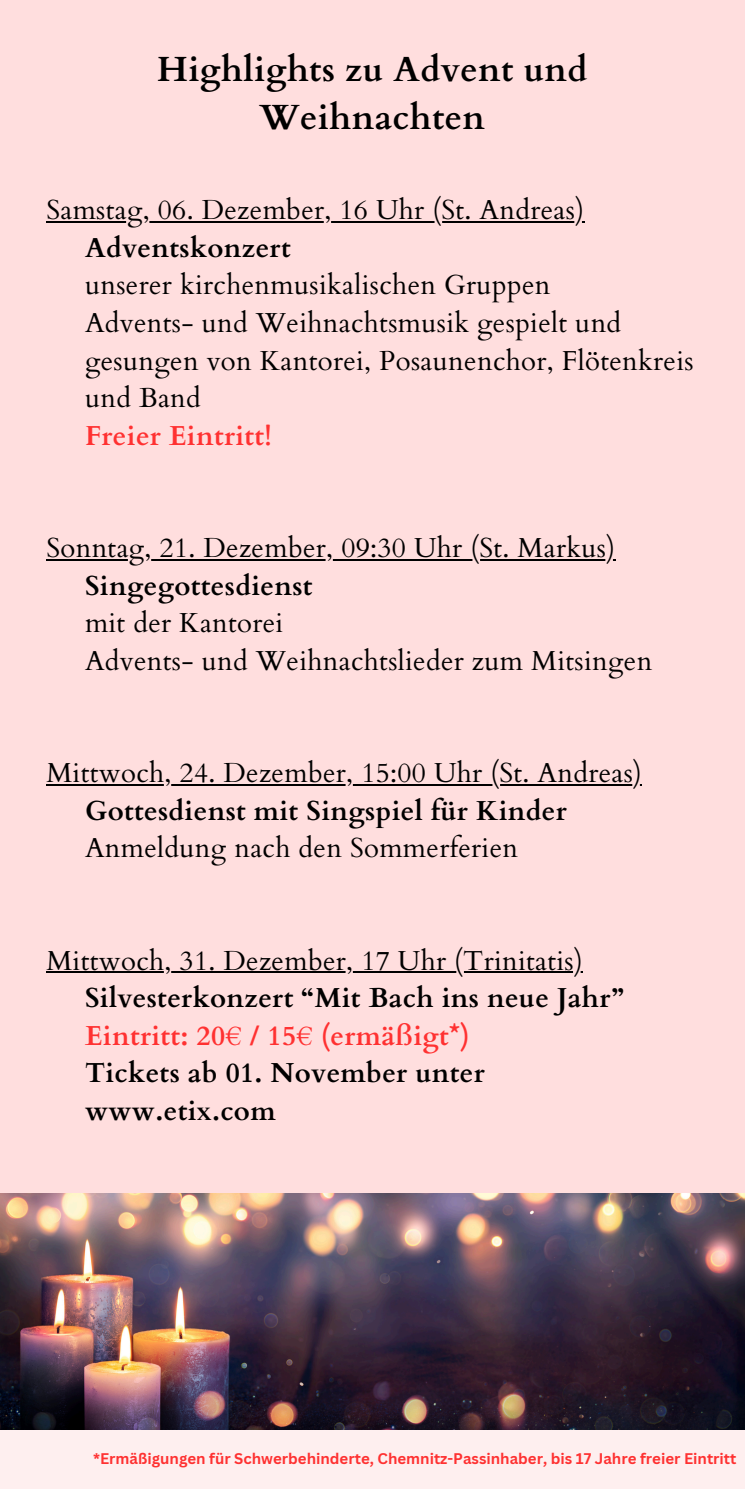
<style>
.page{position:relative;width:745px;height:1489px;background:#fff}
.page>*{position:absolute;margin:0;border:0;box-sizing:border-box;transform-origin:0 0}
.t1{font:700 35px/48.8px "Cardo";letter-spacing:.01em;color:#000;text-align:center}
.t2{font:27.5px/37.5px "Cardo";letter-spacing:.01em;color:#000}
.t3{font:700 27.5px/37.5px "Cardo";letter-spacing:.01em;color:#000}
.t4{font:700 15px "Canva Sans";color:#ff3131}
.s1{font-weight:700}
.s2{font-weight:700;color:#ff3131}
.s3{font-weight:400}
.s4{color:#ff3131}
</style>
<div class="page">
<div style="left:0;top:0;width:744px;height:1489px;background:#ffdede"></div>
<hr style="left:46px;top:221px;width:538px;height:2px;background:#000">
<hr style="left:46px;top:559px;width:569px;height:2px;background:#000">
<hr style="left:46px;top:784px;width:596px;height:2px;background:#000">
<hr style="left:46px;top:971px;width:537px;height:2px;background:#000">
<img style="left:0;top:1193px;width:744px;height:236px">
<div style="left:0;top:1430px;width:744px;height:58px;background:#feefef"></div>
<h1 class="t1" style="left:157px;top:45px;width:431px">Highlights zu Advent und<br>Weihnachten</h1>
<h2 class="t2" style="left:85px;top:192px;width:610px;text-indent:-39px">Samstag, 06. Dezember, 16 Uhr (St. Andreas)<br><span class="s1">Adventskonzert<br></span>unserer kirchenmusikalischen Gruppen<br>Advents- und Weihnachtsmusik gespielt und gesungen von Kantorei, Posaunenchor, Flötenkreis und Band<br><span class="s2">Freier Eintritt!</span></h2>
<h2 class="t2" style="left:85px;top:530px;width:568px;text-indent:-39px">Sonntag, 21. Dezember, 09:30 Uhr (St. Markus)<br><span class="s1">Singegottesdienst<br></span>mit der Kantorei<br>Advents- und Weihnachtslieder zum Mitsingen</h2>
<h2 class="t2" style="left:85px;top:755px;width:558px;text-indent:-39px">Mittwoch, 24. Dezember, 15:00 Uhr (St. Andreas)<br><span class="s1">Gottesdienst mit Singspiel für Kinder<br></span>Anmeldung nach den Sommerferien</h2>
<h2 class="t3" style="left:85px;top:942px;width:540px;text-indent:-39px"><span class="s3">Mittwoch, 31. Dezember, 17 Uhr (Trinitatis)<br></span>Silvesterkonzert “Mit Bach ins neue Jahr”<br><span class="s4">Eintritt: 20€ / 15€ (ermäßigt*)<br></span>Tickets ab 01. November unter www.etix.com</h2>
<p class="t4" style="left:93px;top:1448px;width:644px">*Ermäßigungen für Schwerbehinderte, Chemnitz-Passinhaber, bis 17 Jahre freier Eintritt</p>
</div>
